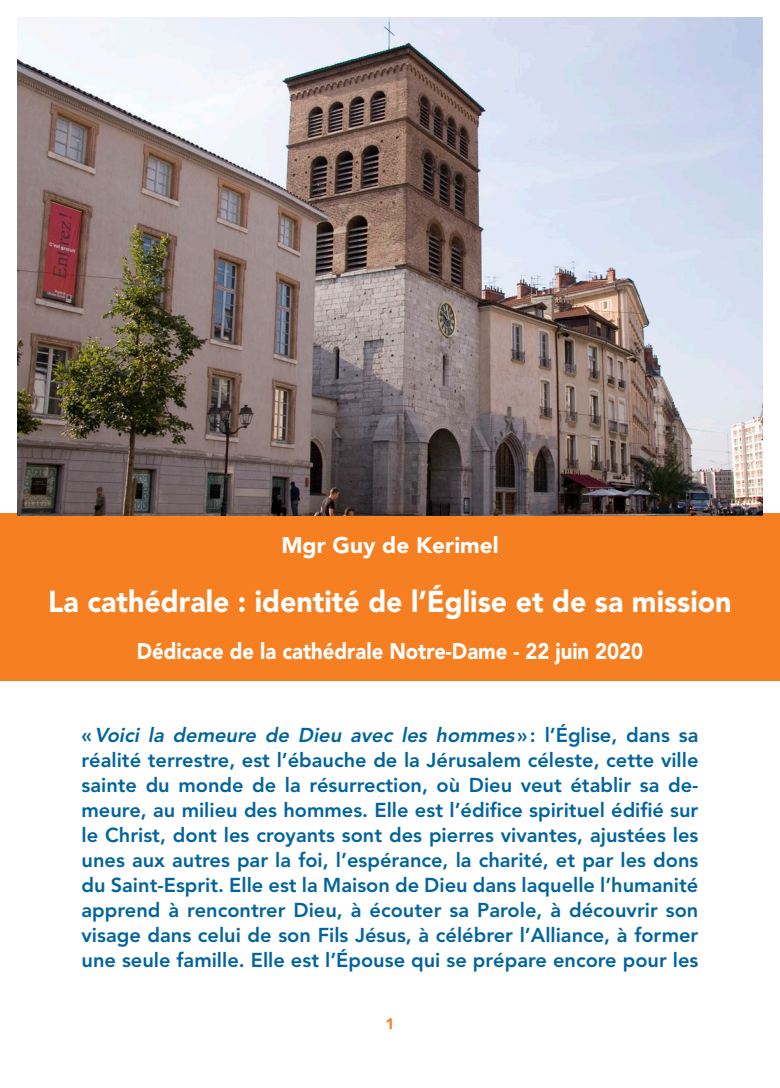
<style>
.page{position:relative;width:780px;height:1088px;background:#fff}
.page>*{position:absolute;margin:0;border:0;box-sizing:border-box;transform-origin:0 0}
.t1{font:900 30px "Avenir";color:#fff;scale:.95 1}
.t2{font:900 22.5px "Avenir";color:#fff;scale:.9 1}
.t3{font:900 22.5px "Avenir";color:#fff}
.t4{font:800 20px/25px "Avenir";color:#00649e;text-align:justify}
.t5{font:900 15px "Avenir";color:#f57f21}
.s1{font-style:italic}
</style>
<div class="page">
<div style="left:0;top:514px;width:780px;height:167px;background:#f57f21"></div>
<img style="left:18px;top:18px;width:744px;height:497px">
<p class="t3" style="left:281px;top:532px;width:219px">Mgr Guy de Kerimel</p>
<h1 class="t1" style="left:48px;top:583px;width:720px">La cathédrale : identité de l’Église et de sa mission</h1>
<p class="t2" style="left:137px;top:637px;width:564px">Dédicace de la cathédrale Notre-Dame - 22 juin 2020</p>
<p class="t4" style="left:81px;top:722px;width:618px">« <span class="s1">Voici la demeure de Dieu avec les hommes</span>» : l ’ É g l i s e , d a n s s a réalité terrestre, est l’ébauche de la Jérusalem céleste, cette ville sainte du monde de la résurrection, où Dieu veut établir sa de&shy;meure, au milieu des hommes. Elle est l’édifice spirituel édifié sur le Christ, dont les croyants sont des pierres vivantes, ajustées les unes aux autres par la foi, l’espérance, la charité, et par les dons du Saint-Esprit. Elle est la Maison de Dieu dans laquelle l’humanité apprend à rencontrer Dieu, à écouter sa Parole, à découvrir son visage dans celui de son Fils Jésus, à célébrer l’Alliance, à former une seule famille. Elle est l’Épouse qui se prépare encore pour les</p>
<p class="t5" style="left:385px;top:1014px;width:10px">1</p>
</div>
